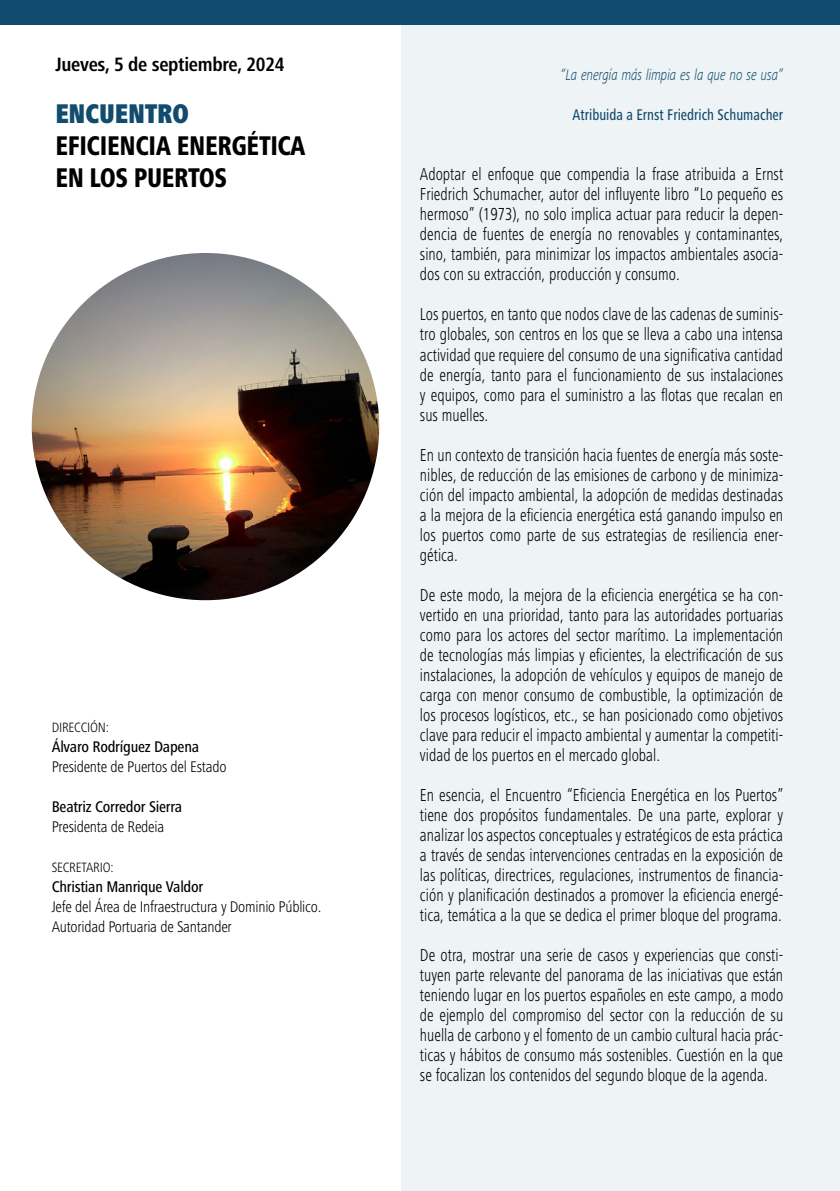
<style>
.page{position:relative;width:840px;height:1191px;background:#fff}
.page>*{position:absolute;margin:0;border:0;box-sizing:border-box;transform-origin:0 0}
.t1{font:800 condensed 28px/32px "Frutiger Next LT";letter-spacing:-.015em;color:#000;scale:.9 1}
.t2{font:900 condensed 28px "Frutiger Next LT";letter-spacing:-.015em;color:#114c6e;scale:.9 1}
.t3{font:700 condensed 20px "Frutiger Next LT";letter-spacing:-.015em;color:#000}
.t4{font:300 condensed 18px/20px "Frutiger Next LT";color:#000;text-align:justify;scale:.9 1}
.t5{font:300 condensed 16px/20px "Frutiger Next LT";letter-spacing:-.015em;color:#000}
.t6{font:500 condensed 16px "Frutiger Next LT";letter-spacing:-.015em;color:#000}
.t7{font:italic 300 16px "Frutiger Next LT";color:#114c6e;scale:.75 1}
.t8{font:500 condensed 16px "Frutiger Next LT";color:#114c6e;scale:.9 1}
.t9{font:300 condensed 14px "Frutiger Next LT";letter-spacing:-.015em;color:#000}
</style>
<div class="page">
<div style="left:401px;top:0;width:438px;height:1191px;background:#eef3f5"></div>
<div style="left:0;top:0;width:839px;height:24px;background:#114c6e"></div>
<img style="left:32px;top:253px;width:347px;height:347px;border-radius:174px">
<p class="t3" style="left:55px;top:53px;width:230px">Jueves, 5 de septiembre, 2024</p>
<h1 class="t2" style="left:55px;top:98px;width:150px">ENCUENTRO</h1>
<h1 class="t1" style="left:55px;top:130px;width:279px">EFICIENCIA ENERGÉTICA<br>EN LOS PUERTOS</h1>
<p class="t9" style="left:52px;top:719px;width:59px">DIRECCIÓN:</p>
<p class="t6" style="left:52px;top:738px;width:149px">Álvaro Rodríguez Dapena</p>
<p class="t5" style="left:52px;top:757px;width:176px">Presidente de Puertos del Estado</p>
<p class="t6" style="left:52px;top:798px;width:132px">Beatriz Corredor Sierra</p>
<p class="t5" style="left:52px;top:817px;width:114px">Presidenta de Redeia</p>
<p class="t9" style="left:52px;top:859px;width:63px">SECRETARIO:</p>
<p class="t6" style="left:52px;top:878px;width:153px">Christian Manrique Valdor</p>
<p class="t5" style="left:52px;top:897px;width:271px">Jefe del Área de Infraestructura y Dominio Público.<br>Autoridad Portuaria de Santander</p>
<p class="t7" style="left:560px;top:66px;width:298px">“La energía más limpia es la que no se usa”</p>
<p class="t8" style="left:572px;top:106px;width:235px">Atribuida a Ernst Friedrich Schumacher</p>
<p class="t4" style="left:420px;top:164px;width:405px">Adoptar el enfoque que compendia la frase atribuida a Ernst Friedrich Schumacher, autor del influyente libro “Lo pequeño es hermoso” (1973), no solo implica actuar para reducir la depen&shy;dencia de fuentes de energía no renovables y contaminantes, sino, también, para minimizar los impactos ambientales asocia&shy;dos con su extracción, producción y consumo.</p>
<p class="t4" style="left:420px;top:304px;width:405px">Los puertos, en tanto que nodos clave de las cadenas de suminis&shy;tro globales, son centros en los que se lleva a cabo una intensa actividad que requiere del consumo de una significativa cantidad de energía, tanto para el funcionamiento de sus instalaciones y equipos, como para el suministro a las flotas que recalan en sus muelles.</p>
<p class="t4" style="left:420px;top:444px;width:405px">En un contexto de transición hacia fuentes de energía más soste&shy;nibles, de reducción de las emisiones de carbono y de minimiza&shy;ción del impacto ambiental, la adopción de medidas destinadas a la mejora de la eficiencia energética está ganando impulso en los puertos como parte de sus estrategias de resiliencia ener&shy;gética.</p>
<p class="t4" style="left:420px;top:584px;width:405px">De este modo, la mejora de la eficiencia energética se ha con&shy;vertido en una prioridad, tanto para las autoridades portuarias como para los actores del sector marítimo. La implementación de tecnologías más limpias y eficientes, la electrificación de sus instalaciones, la adopción de vehículos y equipos de manejo de carga con menor consumo de combustible, la optimización de los procesos logísticos, etc., se han posicionado como objetivos clave para reducir el impacto ambiental y aumentar la competiti&shy;vidad de los puertos en el mercado global.</p>
<p class="t4" style="left:420px;top:784px;width:405px">En esencia, el Encuentro “Eficiencia Energética en los Puertos” tiene dos propósitos fundamentales. De una parte, explorar y analizar los aspectos conceptuales y estratégicos de esta práctica a través de sendas intervenciones centradas en la exposición de las políticas, directrices, regulaciones, instrumentos de financia&shy;ción y planificación destinados a promover la eficiencia energé&shy;tica, temática a la que se dedica el primer bloque del programa.</p>
<p class="t4" style="left:420px;top:944px;width:405px">De otra, mostrar una serie de casos y experiencias que consti&shy;tuyen parte relevante del panorama de las iniciativas que están teniendo lugar en los puertos españoles en este campo, a modo de ejemplo del compromiso del sector con la reducción de su huella de carbono y el fomento de un cambio cultural hacia prác&shy;ticas y hábitos de consumo más sostenibles. Cuestión en la que se focalizan los contenidos del segundo bloque de la agenda.</p>
</div>
